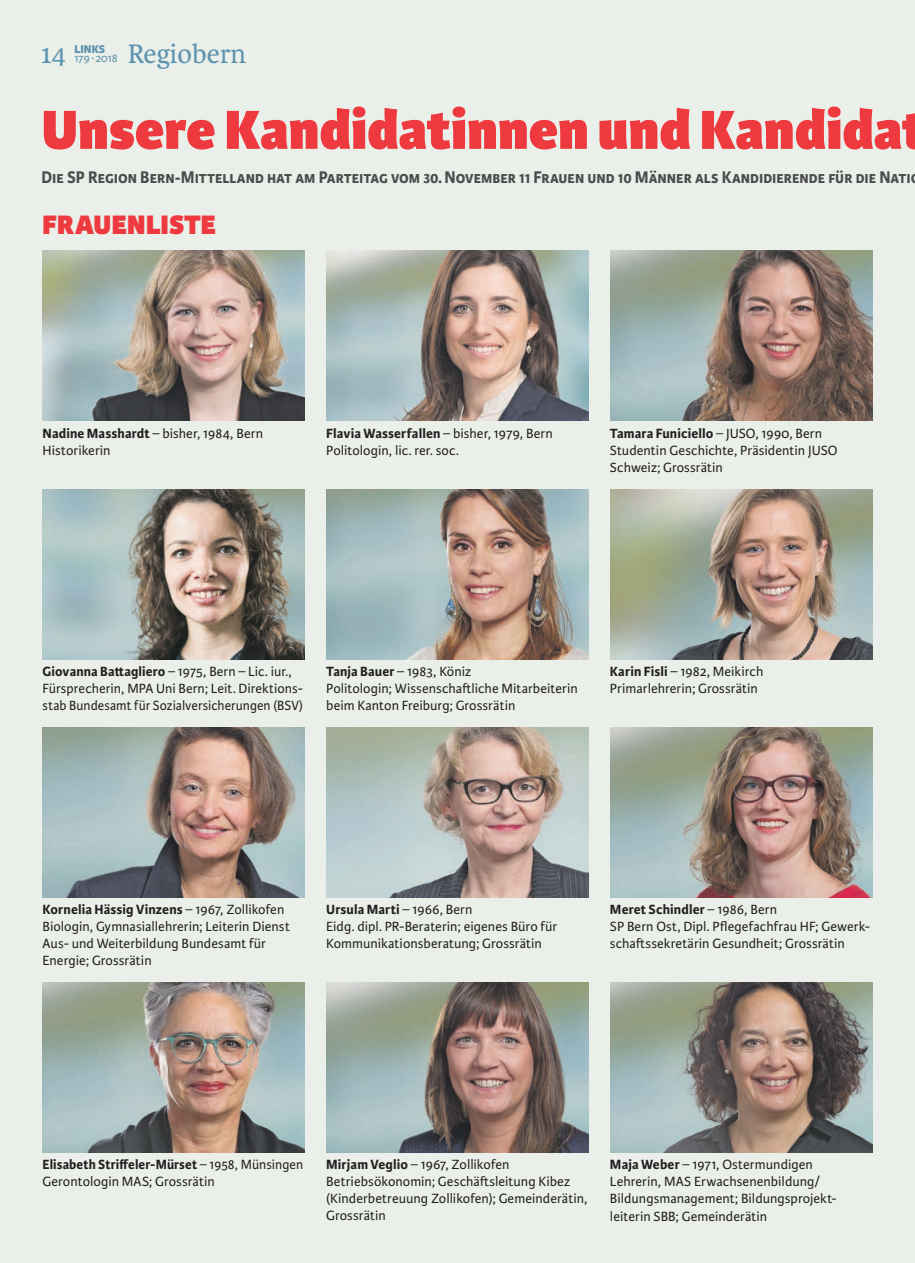
<style>
.page{position:relative;width:915px;height:1263px;background:#fff}
.page>*{position:absolute;margin:0;border:0;box-sizing:border-box;transform-origin:0 0}
.t1{font:800 58.65px "Karmina Sans";letter-spacing:.005em;color:#ee3a3e}
.t2{font:28.5px "Karmina";color:#5e93b0}
.t3{font:800 28.5px "Karmina Sans";letter-spacing:.005em;color:#ee3a3e}
.t4{font:700 18px "Karmina Sans";color:#4b4c4d;scale:.95 1}
.t5{font:14.25px/17px "Karmina Sans";letter-spacing:.005em;color:#231f20}
.t6{font:12px "Karmina Sans";letter-spacing:-.025em;color:#5e93b0}
.t7{font:800 12px "Karmina Sans";color:#5e93b0}
.s1{font-weight:700}
</style>
<div class="page">
<div style="left:0;top:0;width:914px;height:1263px;background:#eaf0e9"></div>
<img style="left:43px;top:251px;width:262px;height:170px">
<img style="left:326px;top:251px;width:262px;height:170px">
<img style="left:610px;top:251px;width:262px;height:170px">
<img style="left:43px;top:489px;width:262px;height:170px">
<img style="left:326px;top:489px;width:262px;height:170px">
<img style="left:610px;top:489px;width:262px;height:170px">
<img style="left:43px;top:727px;width:262px;height:170px">
<img style="left:326px;top:727px;width:262px;height:170px">
<img style="left:610px;top:727px;width:262px;height:170px">
<img style="left:43px;top:982px;width:262px;height:170px">
<img style="left:326px;top:982px;width:262px;height:170px">
<img style="left:610px;top:982px;width:262px;height:170px">
<p class="t6" style="left:74px;top:52px;width:45px">179∙ 2018</p>
<h2 class="t2" style="left:128px;top:38px;width:120px">Regiobern</h2>
<h1 class="t1" style="left:41px;top:95px;width:885px">Unsere Kandidatinnen und Kandidat</h1>
<p class="t4" style="left:41px;top:167px;width:916px">Die SP Region Bern-Mittelland hat am Parteitag vom 30.November 11 Frauen und 10 Männer als Kandidierende für die Nati</p>
<h2 class="t3" style="left:43px;top:208px;width:175px">FRAUENLISTE</h2>
<h2 class="t2" style="left:40px;top:38px;width:27px">14</h2>
<p class="t7" style="left:74px;top:43px;width:32px">LINKS</p>
<p class="t5" style="left:43px;top:425px;width:222px"><span class="s1">Nadine Masshardt</span> – bisher, 1984, Bern<br>Historikerin</p>
<p class="t5" style="left:326px;top:425px;width:228px"><span class="s1">Flavia Wasserfallen</span> – bisher, 1979, Bern<br>Politologin, lic. rer. soc.</p>
<p class="t5" style="left:609px;top:425px;width:229px"><span class="s1">Tamara Funiciello</span> – JUSO, 1990, Bern<br>Studentin Geschichte, Präsidentin JUSO<br>Schweiz; Grossrätin</p>
<p class="t5" style="left:43px;top:663px;width:262px"><span class="s1">Giovanna Battagliero</span> – 1975, Bern – Lic. iur.,<br>Fürsprecherin, MPA Uni Bern; Leit. Direktions&shy;stab Bundesamt für Sozialversicherungen (BSV)</p>
<p class="t5" style="left:326px;top:663px;width:253px"><span class="s1">Tanja Bauer</span> – 1983, Köniz<br>Politologin; Wissenschaftliche Mitarbeiterin beim Kanton Freiburg; Grossrätin</p>
<p class="t5" style="left:609px;top:663px;width:155px"><span class="s1">Karin Fisli</span> – 1982, Meikirch<br>Primarlehrerin; Grossrätin</p>
<p class="t5" style="left:43px;top:901px;width:249px"><span class="s1">Kornelia Hässig Vinzens</span> – 1967, Zollikofen Biologin, Gymnasiallehrerin; Leiterin Dienst Aus- und Weiterbildung Bundesamt für Energie; Grossrätin</p>
<p class="t5" style="left:326px;top:901px;width:232px"><span class="s1">Ursula Marti</span> – 1966, Bern<br>Eidg. dipl. PR-Beraterin; eigenes Büro für<br>Kommunikationsberatung; Grossrätin</p>
<p class="t5" style="left:609px;top:901px;width:261px"><span class="s1">Meret Schindler</span> – 1986, Bern<br>SP Bern Ost, Dipl. Pflegefachfrau HF; Gewerk&shy;schaftssekretärin Gesundheit; Grossrätin</p>
<p class="t5" style="left:43px;top:1156px;width:262px"><span class="s1">Elisabeth Striffeler-Mürset</span> – 1958, Münsingen<br>Gerontologin MAS; Grossrätin</p>
<p class="t5" style="left:326px;top:1156px;width:263px"><span class="s1">Mirjam Veglio</span> – 1967, Zollikofen Betriebsökonomin; Geschäftsleitung Kibez (Kinderbetreuung Zollikofen); Gemeinderätin, Grossrätin</p>
<p class="t5" style="left:609px;top:1156px;width:228px"><span class="s1">Maja Weber</span> – 1971, Ostermundigen Lehrerin, MAS Erwachsenenbildung/ Bildungsmanagement; Bildungsprojekt&shy;leiterin SBB; Gemeinderätin</p>
</div>
